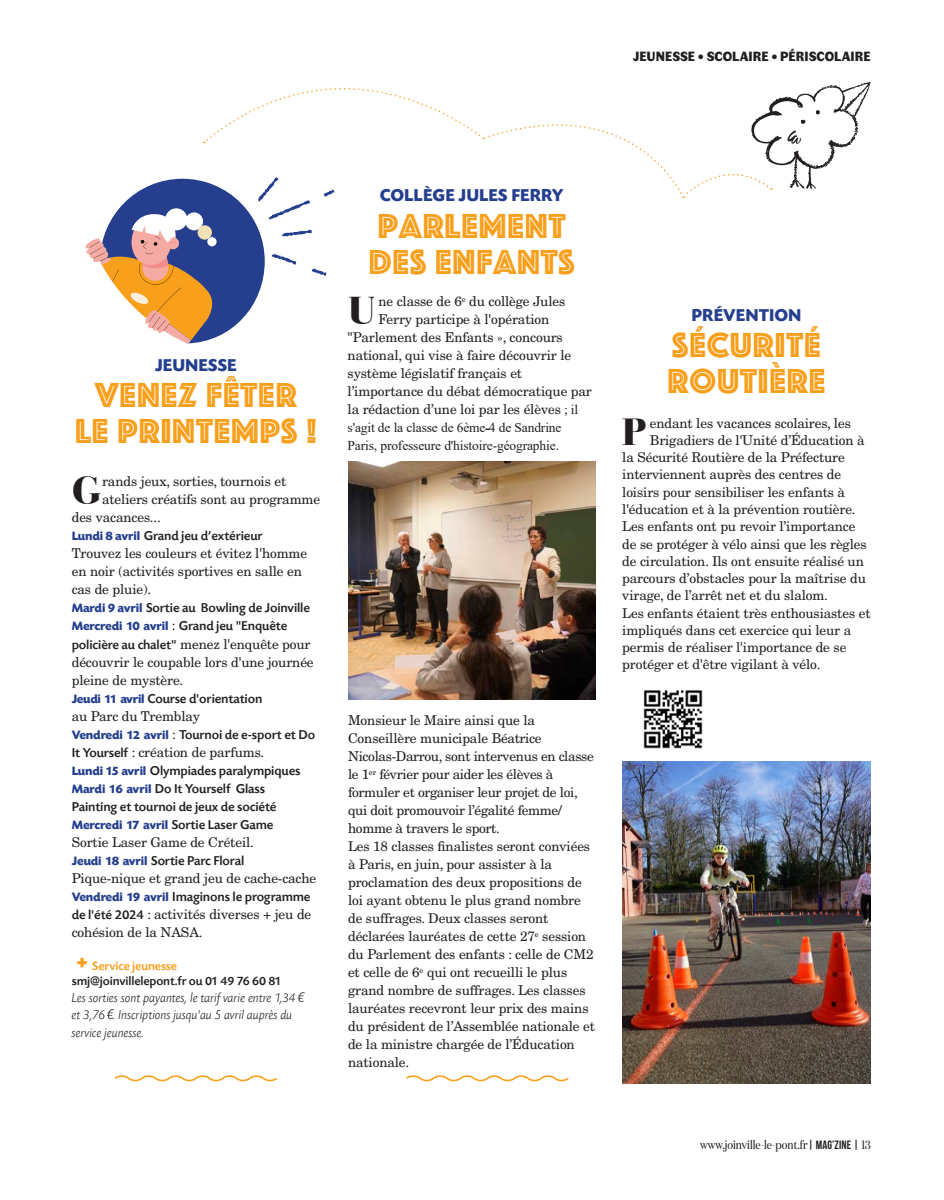
<style>
.page{position:relative;width:944px;height:1200px;background:#fff}
.page>*{position:absolute;margin:0;border:0;box-sizing:border-box;transform-origin:0 0}
.texte{font:900 40.5px "Bauer Bodoni BT";color:#231f20}
.texte-2{font:900 39.3px "Bauer Bodoni BT";color:#231f20}
.t1{font:36px/36px "Phosphate Inline";letter-spacing:.025em;color:#f89f1c}
.t2{font:700 18px "Today SB";color:#253f8e}
.texte-3{font:13.5px/18px "New Century Schlbk LT Std";letter-spacing:-.01em;color:#231f20}
.t3{font:500 13.5px/18px "Today SB";letter-spacing:-.01em;color:#231f20}
.t4{font:italic 300 13.5px/17.2px "Today SB";letter-spacing:-.01em;color:#231f20}
.texte-4{font:13.5px "Times New Roman";letter-spacing:-.01em;color:#231f20}
.t5{font:900 13.5px "Faune Display";color:#231f20}
.t6{font:500 12.75px/15px "Today SB";letter-spacing:-.01em;color:#231f20}
.t7{font:700 12.75px "Today SB";letter-spacing:-.01em;color:#253f8e}
.t8{font:12px "Domaine Disp Nar";color:#231f20}
.s1{font-weight:700;font-size:12.75px;color:#253f8e}
.s2{font-family:"Today SB";font-weight:700;font-size:12.75px;color:#253f8e}
.s3{font-family:"Today SB";font-weight:500}
.s4{font-family:"New Century Schlbk LT Std";font-weight:400}
.s5{font-weight:500;font-size:13.5px;color:#231f20}
.s6{color:#f89f1c}
.s7{font-family:"Avenir LT Std"}
.s8{font-family:"Times New Roman"}
.s9{font-family:"Eurofurencelight"}
.s10{font-family:"Bebas Neue"}
</style>
<div class="page">
<img style="left:348px;top:461px;width:247px;height:238px">
<img style="left:623px;top:761px;width:247px;height:322px">
<svg style="left:114px;top:1075px;width:163px;height:7px"></svg>
<svg style="left:406px;top:1075px;width:163px;height:7px"></svg>
<svg style="left:85px;top:82px;width:786px;height:262px"></svg>
<img style="left:643px;top:690px;width:60px;height:59px">
<p class="t5" style="left:633px;top:46px;width:239px">JEUNESSE • SCOLAIRE • PÉRISCOLAIRE</p>
<p class="t2" style="left:155px;top:358px;width:83px">JEUNESSE</p>
<p class="t1" style="left:75px;top:375px;width:243px;text-align:center">VENEZ FÊTER<br>LE PRINTEMPS !</p>
<p class="texte" style="left:72px;top:465px;width:31px">G</p>
<p class="texte-3" style="left:102px;top:472px;width:186px">rands jeux, sorties, tournois et</p>
<p class="texte-3" style="left:102px;top:490px;width:220px">ateliers créatifs sont au programme</p>
<p class="texte-3" style="left:72px;top:508px;width:91px">des vacances...</p>
<p class="t3" style="left:72px;top:528px;width:192px"><span class="s1">Lundi 8 avril</span> Grand jeu d’extérieur</p>
<p class="texte-3" style="left:72px;top:544px;width:237px">Trouvez les couleurs et évitez l'homme en noir (activités sportives en salle en cas de pluie).</p>
<p class="t3" style="left:72px;top:600px;width:240px"><span class="s1">Mardi 9 avril</span> Sortie au Bowling de Joinville</p>
<p class="texte-3" style="left:72px;top:616px;width:243px"><span class="s2">Mercredi 10 avril</span> : <span class="s3">Grand jeu "Enquête policière au chalet"</span> menez l'enquête pour découvrir le coupable lors d'une journée pleine de mystère.</p>
<p class="t3" style="left:72px;top:690px;width:192px"><span class="s1">Jeudi 11 avril</span> Course d'orientation <span class="s4">au Parc du Tremblay</span></p>
<p class="t3" style="left:72px;top:726px;width:245px"><span class="s1">Vendredi 12 avril</span> <span class="s4">:</span> Tournoi de e-sport et Do<br>It Yourself <span class="s4">: création de parfums.</span></p>
<p class="t3" style="left:72px;top:762px;width:230px"><span class="s1">Lundi 15 avril</span> Olympiades paralympiques</p>
<p class="t3" style="left:72px;top:780px;width:195px"><span class="s1">Mardi 16 avril</span> Do It Yourself Glass</p>
<p class="t3" style="left:72px;top:798px;width:206px">Painting et tournoi de jeux de société</p>
<p class="t7" style="left:72px;top:819px;width:203px">Mercredi 17 avril <span class="s5">Sortie Laser Game</span></p>
<p class="texte-3" style="left:72px;top:832px;width:184px">Sortie Laser Game de Créteil.</p>
<p class="t3" style="left:72px;top:852px;width:174px"><span class="s1">Jeudi 18 avril</span> Sortie Parc Floral</p>
<p class="texte-3" style="left:72px;top:868px;width:246px">Pique-nique et grand jeu de cache-cache</p>
<p class="texte-3" style="left:72px;top:886px;width:241px;text-align:justify"><span class="s2">Vendredi 19 avril</span> <span class="s3">Imaginons le programme de l'été 2024</span> : activités diverses + jeu de cohésion de la NASA.</p>
<p class="t6" style="left:72px;top:959px;width:211px;text-indent:21px"><span class="s6">Service jeunesse </span>smj@joinvillelepont.fr ou 01 49 76 60 81</p>
<p class="t4" style="left:72px;top:990px;width:237px">Les sorties sont payantes, le tarif varie entre 1,34<span class="s7">€</span>€ et 3,76<span class="s7">€</span>. Inscriptions jusqu'au 5 avril auprès du service jeunesse.</p>
<p class="t2" style="left:380px;top:188px;width:185px">COLLÈGE JULES FERRY</p>
<p class="t1" style="left:369px;top:205px;width:207px">PARLEMENT<br>DES ENFANTS</p>
<p class="texte" style="left:348px;top:285px;width:29px">U</p>
<p class="texte-3" style="left:378px;top:292px;width:188px">ne classe de 6<sup>e</sup> du collège Jules</p>
<p class="texte-3" style="left:378px;top:310px;width:172px">Ferry participe à l'opération</p>
<p class="texte-3" style="left:348px;top:328px;width:217px">"Parlement des Enfants », concours</p>
<p class="texte-3" style="left:348px;top:346px;width:225px">national, qui vise à faire découvrir le</p>
<p class="texte-3" style="left:348px;top:364px;width:176px">système législatif français et</p>
<p class="texte-3" style="left:348px;top:382px;width:246px">l’importance du débat démocratique par</p>
<p class="texte-3" style="left:348px;top:400px;width:232px">la rédaction d’une loi par les élèves <span class="s8">; il</span></p>
<p class="texte-4" style="left:348px;top:418px;width:215px">s'agit de la classe de 6ème<span class="s9">-</span>4 de Sandrine</p>
<p class="texte-4" style="left:348px;top:436px;width:213px">Paris, professeure d'histoire-géographie.</p>
<p class="texte-3" style="left:348px;top:711px;width:247px">Monsieur le Maire ainsi que la Conseillère municipale Béatrice Nicolas-Darrou, sont intervenus en classe le 1<sup>er</sup> février pour aider les élèves à formuler et organiser leur projet de loi, qui doit promouvoir l’égalité femme/ homme à travers le sport.</p>
<p class="texte-3" style="left:348px;top:837px;width:249px">Les 18 classes finalistes seront conviées à Paris, en juin, pour assister à la proclamation des deux propositions de loi ayant obtenu le plus grand nombre de suffrages. Deux classes seront déclarées lauréates de cette 27<sup>e</sup> session du Parlement des enfants : celle de CM2 et celle de 6<sup>e</sup> qui ont recueilli le plus grand nombre de suffrages. Les classes lauréates recevront leur prix des mains du président de l’Assemblée nationale et de la ministre chargée de l’Éducation nationale.</p>
<p class="t2" style="left:691px;top:308px;width:112px">PRÉVENTION</p>
<p class="t1" style="left:668px;top:325px;width:159px">SÉCURITÉ<br>ROUTIÈRE</p>
<p class="texte-2" style="left:622px;top:407px;width:26px">P</p>
<p class="texte-3" style="left:650px;top:413px;width:203px">endant les vacances scolaires, les</p>
<p class="texte-3" style="left:650px;top:431px;width:216px">Brigadiers de l'Unité d’Éducation à</p>
<p class="texte-3" style="left:622px;top:448px;width:224px">la Sécurité Routière de la Préfecture</p>
<p class="texte-3" style="left:622px;top:465px;width:220px">interviennent auprès des centres de</p>
<p class="texte-3" style="left:622px;top:482px;width:224px">loisirs pour sensibiliser les enfants à</p>
<p class="texte-3" style="left:622px;top:500px;width:235px">l'éducation et à la prévention routière.</p>
<p class="texte-3" style="left:622px;top:517px;width:235px">Les enfants ont pu revoir l’importance</p>
<p class="texte-3" style="left:622px;top:534px;width:246px">de se protéger à vélo ainsi que les règles</p>
<p class="texte-3" style="left:622px;top:551px;width:243px">de circulation. Ils ont ensuite réalisé un</p>
<p class="texte-3" style="left:622px;top:569px;width:245px">parcours d’obstacles pour la maîtrise du</p>
<p class="texte-3" style="left:622px;top:586px;width:207px">virage, de l’arrêt net et du slalom.</p>
<p class="texte-3" style="left:622px;top:604px;width:250px;line-height:17.2px">Les enfants étaient très enthousiastes et impliqués dans cet exercice qui leur a permis de réaliser l'importance de se protéger et d'être vigilant à vélo.</p>
<p class="t8" style="left:700px;top:1136px;width:172px">www.joinville-le-pont.fr<span class="s10">| MAG’ZINE |</span> 13</p>
</div>
